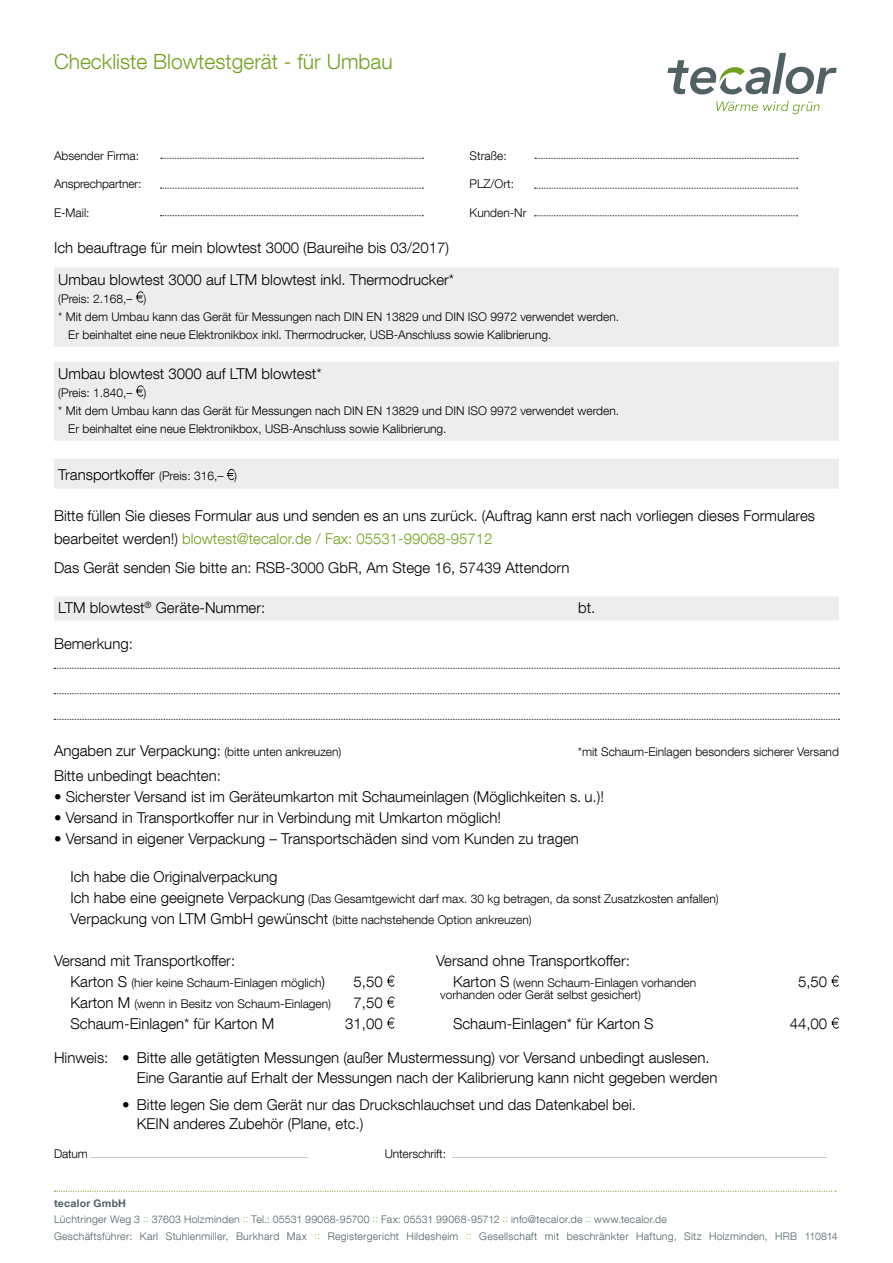
<style>
.page{position:relative;width:893px;height:1263px;background:#fff}
.page>*{position:absolute;margin:0;border:0;box-sizing:border-box;transform-origin:0 0}
.t1{font:300 21px "Helvetica Neue LT Com";color:#74a120}
.t2{font:300 15px/19.5px "Helvetica Neue LT Com";color:#000}
.t3{font:300 12px/21px "Helvetica Neue LT Com";color:#000}
.t4{font:300 10.5px/16.5px "Helvetica Neue LT Com";letter-spacing:.025em;color:#526265}
.t5{font:300 6px "Helvetica Neue LT Com";color:#000}
.s1{font-size:12px}
.s2{color:#74a120}
.s3{font-size:15px}
.s4{font-weight:700}
.s5{font-family:"Times New Roman";font-weight:400;color:#74a120}
</style>
<div class="page">
<svg style="left:161px;top:158px;width:263px;height:1px"></svg>
<svg style="left:160px;top:188px;width:263px;height:1px"></svg>
<svg style="left:160px;top:215px;width:263px;height:1px"></svg>
<svg style="left:535px;top:158px;width:263px;height:1px"></svg>
<svg style="left:535px;top:188px;width:262px;height:1px"></svg>
<svg style="left:535px;top:215px;width:262px;height:1px"></svg>
<svg style="left:55px;top:1191px;width:781px;height:1px"></svg>
<svg style="left:667px;top:53px;width:170px;height:41px"></svg>
<svg style="left:716px;top:101px;width:103px;height:13px"></svg>
<div style="left:54px;top:268px;width:785px;height:30px;background:#ededed"></div>
<div style="left:54px;top:292px;width:785px;height:19px;background:#ededed"></div>
<div style="left:54px;top:310px;width:785px;height:19px;background:#ededed"></div>
<div style="left:54px;top:328px;width:785px;height:19px;background:#ededed"></div>
<div style="left:54px;top:362px;width:785px;height:30px;background:#ededed"></div>
<div style="left:54px;top:386px;width:785px;height:19px;background:#ededed"></div>
<div style="left:54px;top:404px;width:785px;height:19px;background:#ededed"></div>
<div style="left:54px;top:422px;width:785px;height:19px;background:#ededed"></div>
<div style="left:54px;top:459px;width:785px;height:30px;background:#ededed"></div>
<div style="left:54px;top:596px;width:785px;height:24px;background:#ededed"></div>
<svg style="left:136px;top:291px;width:7px;height:12px"></svg>
<svg style="left:136px;top:385px;width:7px;height:12px"></svg>
<svg style="left:227px;top:469px;width:7px;height:11px"></svg>
<svg style="left:387px;top:975px;width:7px;height:12px"></svg>
<svg style="left:831px;top:975px;width:8px;height:12px"></svg>
<svg style="left:387px;top:996px;width:7px;height:12px"></svg>
<svg style="left:387px;top:1017px;width:7px;height:12px"></svg>
<svg style="left:831px;top:1017px;width:8px;height:12px"></svg>
<svg style="left:54px;top:668px;width:785px;height:1px"></svg>
<svg style="left:54px;top:693px;width:785px;height:1px"></svg>
<svg style="left:54px;top:719px;width:785px;height:1px"></svg>
<h1 class="t1" style="left:54px;top:49px;width:340px">Checkliste Blowtestgerät - für Umbau</h1>
<p class="t3" style="left:54px;top:144px;width:87px">Absender Firma:</p>
<p class="t3" style="left:54px;top:173px;width:89px">Ansprechpartner:</p>
<p class="t3" style="left:54px;top:201px;width:37px">E-Mail:</p>
<p class="t3" style="left:470px;top:144px;width:39px">Straße:</p>
<p class="t3" style="left:470px;top:173px;width:46px">PLZ/Ort:</p>
<p class="t3" style="left:470px;top:201px;width:58px">Kunden-Nr</p>
<p class="t2" style="left:54px;top:232px;width:402px;line-height:31.5px">Ich beauftrage für mein blowtest 3000 (Baureihe bis 03/2017)<br>Umbau blowtest 3000 auf LTM blowtest inkl. Thermodrucker*</p>
<p class="t3" style="left:58px;top:288px;width:90px">(Preis: 2.168,– )</p>
<p class="t3" style="left:58px;top:306px;width:562px">* Mit dem Umbau kann das Gerät für Messungen nach DIN EN 13829 und DIN ISO 9972 verwendet werden.</p>
<p class="t3" style="left:68px;top:324px;width:485px">Er beinhaltet eine neue Elektronikbox inkl. Thermodrucker, USB-Anschluss sowie Kalibrierung.</p>
<p class="t2" style="left:58px;top:363px;width:265px">Umbau blowtest 3000 auf LTM blowtest*</p>
<p class="t3" style="left:58px;top:382px;width:90px">(Preis: 1.840,– )</p>
<p class="t3" style="left:58px;top:400px;width:562px">* Mit dem Umbau kann das Gerät für Messungen nach DIN EN 13829 und DIN ISO 9972 verwendet werden.</p>
<p class="t3" style="left:68px;top:418px;width:380px">Er beinhaltet eine neue Elektronikbox, USB-Anschluss sowie Kalibrierung.</p>
<p class="t2" style="left:58px;top:465px;width:180px">Transportkoffer <span class="s1">(Preis: 316,– )</span></p>
<p class="t2" style="left:54px;top:504px;width:762px;line-height:22.5px">Bitte füllen Sie dieses Formular aus und senden es an uns zurück. (Auftrag kann erst nach vorliegen dieses Formulares bearbeitet werden!) <span class="s2">blowtest@tecalor.de / Fax: 05531-99068-95712</span></p>
<p class="t2" style="left:54px;top:558px;width:517px">Das Gerät senden Sie bitte an: RSB-3000 GbR, Am Stege 16, 57439 Attendorn</p>
<p class="t2" style="left:58px;top:598px;width:209px">LTM blowtest<sup>®</sup> Geräte-Nummer:</p>
<p class="t2" style="left:578px;top:598px;width:19px">bt.</p>
<p class="t2" style="left:54px;top:634px;width:80px">Bemerkung:</p>
<p class="t2" style="left:54px;top:740px;width:289px">Angaben zur Verpackung: <span class="s1">(bitte unten ankreuzen)</span></p>
<p class="t3" style="left:578px;top:741px;width:263px">*mit Schaum-Einlagen besonders sicherer Versand</p>
<p class="t2" style="left:54px;top:766px;width:168px">Bitte unbedingt beachten:</p>
<p class="t2" style="left:54px;top:787px;width:551px">• Sicherster Versand ist im Geräteumkarton mit Schaumeinlagen (Möglichkeiten s. u.)!</p>
<p class="t2" style="left:54px;top:808px;width:449px">• Versand in Transportkoffer nur in Verbindung mit Umkarton möglich!</p>
<p class="t2" style="left:54px;top:829px;width:526px">• Versand in eigener Verpackung – Transportschäden sind vom Kunden zu tragen</p>
<p class="t2" style="left:71px;top:866px;width:209px">Ich habe die Originalverpackung</p>
<p class="t3" style="left:71px;top:888px;width:650px"><span class="s3">Ich habe eine geeignete Verpackung</span> (Das Gesamtgewicht darf max. 30 kg betragen, da sonst Zusatzkosten anfallen)<br><span class="s3">Verpackung von LTM GmbH gewünscht</span> (bitte nachstehende Option ankreuzen)</p>
<p class="t2" style="left:54px;top:950px;width:183px">Versand mit Transportkoffer:</p>
<p class="t2" style="left:436px;top:950px;width:195px">Versand ohne Transportkoffer:</p>
<p class="t3" style="left:71px;top:972px;width:256px"><span class="s3">Karton S</span> (hier keine Schaum-Einlagen möglich<span class="s3">)</span></p>
<p class="t2" style="left:354px;top:971px;width:31px">5,50</p>
<p class="t3" style="left:453px;top:972px;width:245px"><span class="s3">Karton S</span> (wenn Schaum-Einlagen vorhanden</p>
<p class="t2" style="left:798px;top:971px;width:31px">5,50</p>
<p class="t3" style="left:71px;top:993px;width:262px"><span class="s3">Karton M</span> (wenn in Besitz von Schaum-Einlagen)</p>
<p class="t2" style="left:354px;top:992px;width:31px">7,50</p>
<p class="t3" style="left:440px;top:984px;width:202px">vorhanden oder Gerät selbst gesichert)</p>
<p class="t2" style="left:71px;top:1013px;width:205px">Schaum-Einlagen* für Karton M</p>
<p class="t2" style="left:345px;top:1013px;width:39px">31,00</p>
<p class="t2" style="left:453px;top:1013px;width:202px">Schaum-Einlagen* für Karton S</p>
<p class="t2" style="left:790px;top:1013px;width:39px">44,00</p>
<p class="t2" style="left:137px;top:1048px;width:582px;text-indent:-83px">Hinweis: • Bitte alle getätigten Messungen (außer Mustermessung) vor Versand unbedingt auslesen.<br>Eine Garantie auf Erhalt der Messungen nach der Kalibrierung kann nicht gegeben werden</p>
<p class="t2" style="left:137px;top:1094px;width:501px;text-indent:-15px">• Bitte legen Sie dem Gerät nur das Druckschlauchset und das Datenkabel bei.<br>KEIN anderes Zubehör (Plane, etc.)</p>
<p class="t5" style="left:54px;top:1152px;width:256px"><span class="s1">Datum</span> ..................................................................................................................................</p>
<p class="t5" style="left:385px;top:1152px;width:444px"><span class="s1">Unterschrift:</span> .................................................................................................................................................................................................................................</p>
<p class="t4" style="left:54px;top:1194px;width:785px"><span class="s4">tecalor GmbH<br></span>Lüchtringer Weg 3 <span class="s5">::</span> 37603 Holzminden <span class="s5">::</span> Tel.: 05531 99068-95700 <span class="s5">::</span> Fax: 05531 99068-95712 <span class="s5">::</span> info@tecalor.de <span class="s5">::</span> www.tecalor.de<br>Geschäftsführer: Karl Stuhlenmiller, Burkhard Max <span class="s5">::</span> Registergericht Hildesheim <span class="s5">::</span> Gesellschaft mit beschränkter Haftung, Sitz Holzminden, HRB 110814</p>
</div>
